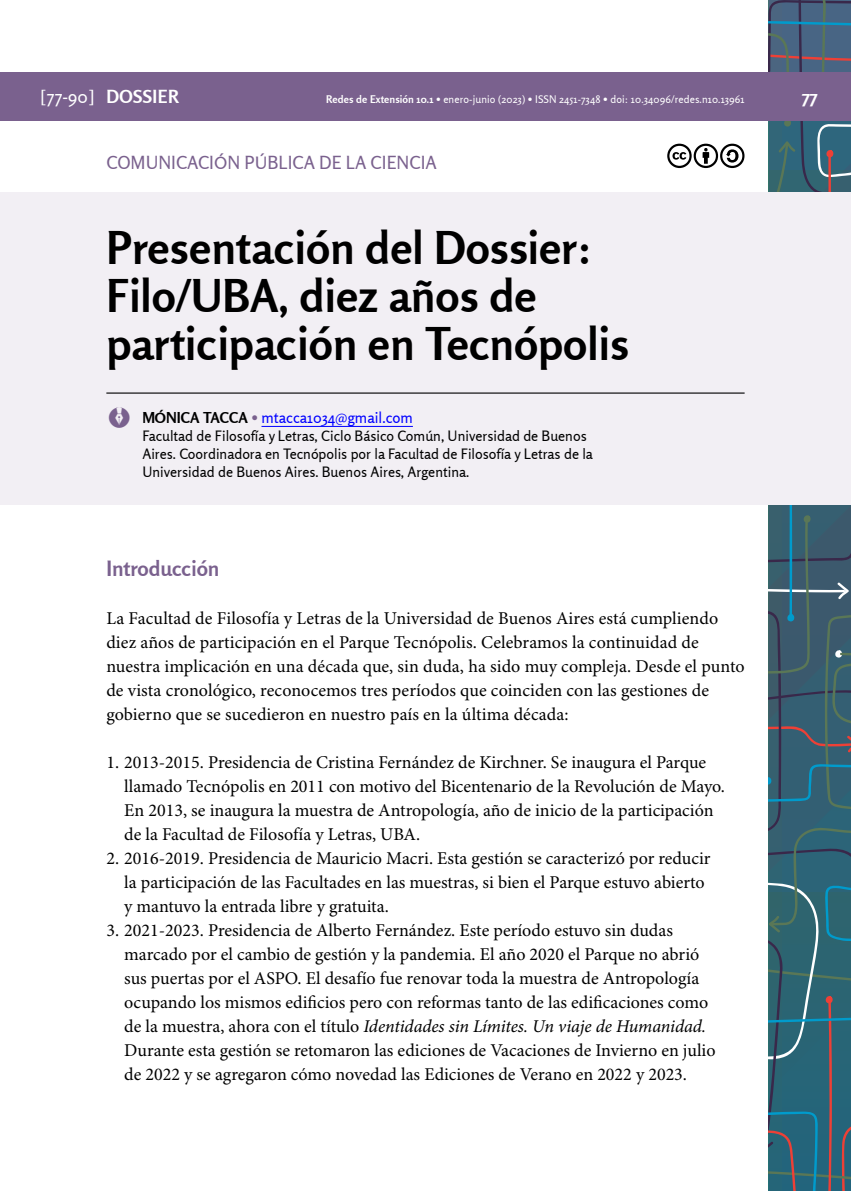
<style>
.page{position:relative;width:851px;height:1191px;background:#fff}
.page>*{position:absolute;margin:0;border:0;box-sizing:border-box;transform-origin:0 0}
.art-titulo_REDES{font:700 45px/48px "Rosario";color:#000}
.art-subtitulo_REDES{font:700 21px "Rosario";color:#7a618e}
.art-texto-central_RE{font:18px/24px "Minion Pro";color:#000}
.t1{font:18px "Rosario";color:#7a618e}
.t2{font:18px "Rosario";color:#fff}
.t3{font:700 18px "Rosario";color:#fff}
.t4{font:15px "Rosario";color:#00f}
.art-autor-pertenenci{font:14.25px/18px "Rosario";color:#000}
.t5{font:10.5px "Rosario";letter-spacing:.01em;color:#fff}
.s1{font-weight:700}
.s2{font-family:"Iconospararevistasfilo Regula";font-size:27px;color:#7a618e}
.s3{font-weight:700;color:#000}
.s4{color:#7a618e}
.s5{font-style:italic}
</style>
<div class="page">
<svg style="left:768px;top:0;width:82px;height:510px;background:#45667b"></svg>
<svg style="left:768px;top:510px;width:82px;height:681px;background:#376272"></svg>
<div style="left:0;top:72px;width:850px;height:48px;background:#7a618e"></div>
<svg style="left:667px;top:144px;width:77px;height:24px"></svg>
<div style="left:0;top:192px;width:850px;height:312px;background:#f2eff4"></div>
<hr style="left:106px;top:392px;width:638px;height:1px;background:#000">
<hr style="left:261px;top:426px;width:152px;height:1px;background:#00f">
<p class="t2" style="left:40px;top:86px;width:140px">[77-90] <span class="s1">DOSSIER</span></p>
<p class="t5" style="left:326px;top:93px;width:420px"><span class="s1">Redes de Extensión 10.1</span> • enero-junio (2023) • ISSN 2451-7348 • doi: 10.34096/redes.n10.13961</p>
<p class="t3" style="left:802px;top:86px;width:17px">77</p>
<p class="t1" style="left:106px;top:151px;width:332px">COMUNICACIÓN PÚBLICA DE LA CIENCIA</p>
<p class="art-titulo_REDES" style="left:106px;top:223px;width:524px">Presentación del Dossier:<br>Filo/UBA, diez años de participación en Tecnópolis</p>
<p class="t4" style="left:111px;top:409px;width:304px"><span class="s2">"</span> <span class="s3">MÓNICA TACCA</span> <span class="s4">•</span> mtacca1034@gmail.com</p>
<p class="art-autor-pertenenci" style="left:142px;top:427px;width:452px">Facultad de Filosofía y Letras, Ciclo Básico Común, Universidad de Buenos<br>Aires. Coordinadora en Tecnópolis por la Facultad de Filosofía y Letras de la<br>Universidad de Buenos Aires. Buenos Aires, Argentina.</p>
<p class="art-subtitulo_REDES" style="left:106px;top:556px;width:115px">Introducción</p>
<p class="art-texto-central_RE" style="left:106px;top:607px;width:639px">La Facultad de Filosofía y Letras de la Universidad de Buenos Aires está cumpliendo diez años de participación en el Parque Tecnópolis. Celebramos la continuidad de nuestra implicación en una década que, sin duda, ha sido muy compleja. Desde el punto de vista cronológico, reconocemos tres períodos que coinciden con las gestiones de gobierno que se sucedieron en nuestro país en la última década:</p>
<p class="art-texto-central_RE" style="left:124px;top:751px;width:602px;text-indent:-18px">1. 2013-2015. Presidencia de Cristina Fernández de Kirchner. Se inaugura el Parque llamado Tecnópolis en 2011 con motivo del Bicentenario de la Revolución de Mayo.<br>En 2013, se inaugura la muestra de Antropología, año de inicio de la participación de la Facultad de Filosofía y Letras, UBA.</p>
<p class="art-texto-central_RE" style="left:124px;top:847px;width:587px;text-indent:-18px">2. 2016-2019. Presidencia de Mauricio Macri. Esta gestión se caracterizó por reducir la participación de las Facultades en las muestras, si bien el Parque estuvo abierto y mantuvo la entrada libre y gratuita.</p>
<p class="art-texto-central_RE" style="left:124px;top:919px;width:592px;text-indent:-18px">3. 2021-2023. Presidencia de Alberto Fernández. Este período estuvo sin dudas marcado por el cambio de gestión y la pandemia. El año 2020 el Parque no abrió sus puertas por el ASPO. El desafío fue renovar toda la muestra de Antropología ocupando los mismos edificios pero con reformas tanto de las edificaciones como de la muestra, ahora con el título <span class="s5">Identidades sin Límites. Un viaje de Humanidad.<br></span>Durante esta gestión se retomaron las ediciones de Vacaciones de Invierno en julio de 2022 y se agregaron cómo novedad las Ediciones de Verano en 2022 y 2023.</p>
</div>
